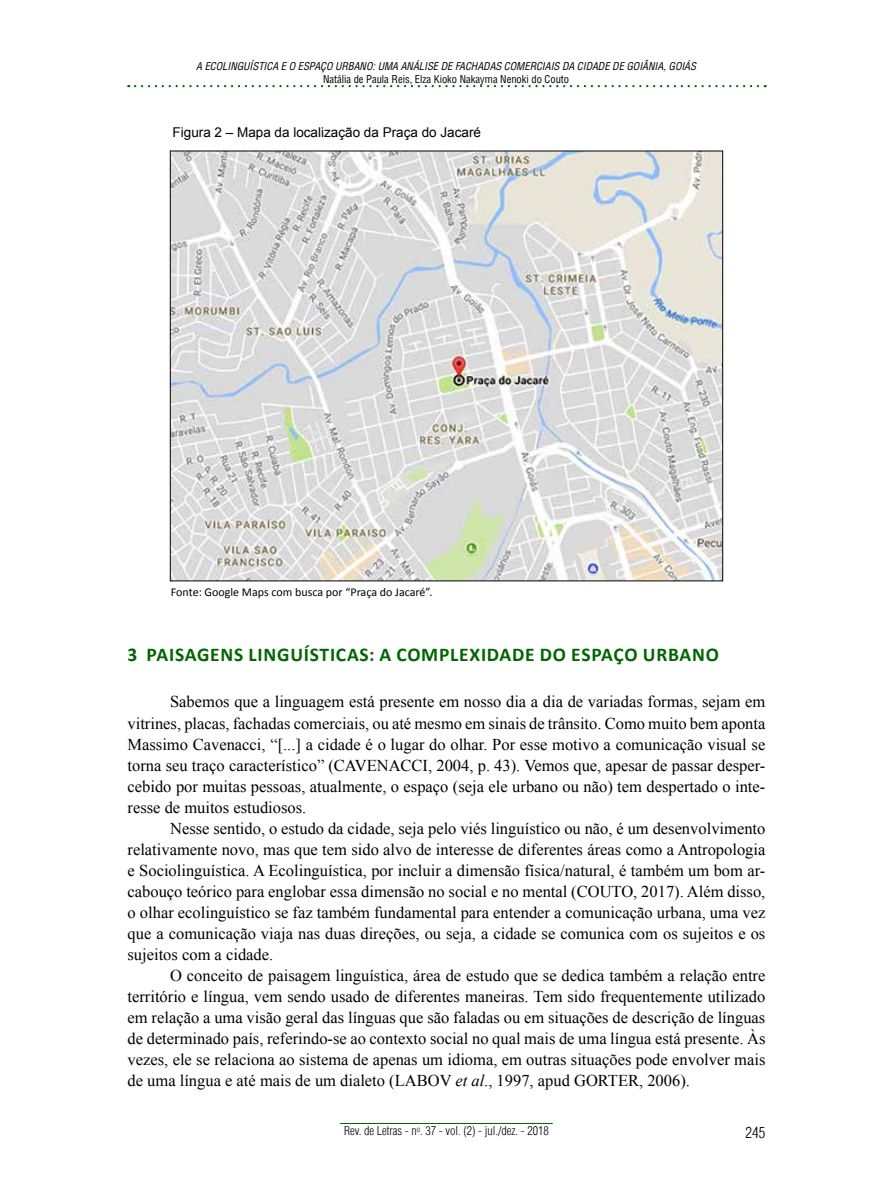
<style>
.page{position:relative;width:893px;height:1191px;background:#fff}
.page>*{position:absolute;margin:0;border:0;box-sizing:border-box;transform-origin:0 0}
.t1{font:700 19.5px "Calibri";letter-spacing:.04em;color:#060}
.t2{font:16.5px/21px "Times New Roman";color:#000;text-align:justify}
.t3{font:15px "Switzerland Cond Light";color:#000}
.t4{font:13.5px "Arial";color:#000}
.t5{font:12px "Calibri";color:#000}
.t6{font:12px "Switzerland Cond Light";color:#000}
.t7{font:italic 10.5px "Switzerland Condensed";color:#000}
.t8{font:10.5px "Switzerland Condensed";color:#000}
.s1{font-style:italic}
</style>
<div class="page">
<hr style="left:340px;top:1123px;width:213px;height:1px;background:#060">
<svg style="left:135px;top:85px;width:631px;height:2px"></svg>
<img style="left:172px;top:153px;width:549px;height:426px">
<p class="t7" style="left:196px;top:59px;width:504px">A ECOLINGUÍSTICA E O ESPAÇO URBANO:UMA ANÁLISE DE FACHADAS COMERCIAIS DA CIDADE DE GOIÂNIA,GOIÁS</p>
<p class="t8" style="left:323px;top:72px;width:247px">Natália de Paula Reis, Elza Kioko Nakayma Nenoki do Couto</p>
<p class="t4" style="left:173px;top:124px;width:310px">Figura 2 – Mapa da localização da Praça do Jacaré</p>
<p class="t5" style="left:171px;top:584px;width:263px">Fonte: Google Maps com busca por “Praça do Jacaré”.</p>
<p class="t1" style="left:128px;top:642px;width:593px">3 PAISAGENS LINGUÍSTICAS: A COMPLEXIDADE DO ESPAÇO URBANO</p>
<p class="t2" style="left:128px;top:691px;width:639px;text-indent:43px">Sabemos que a linguagem está presente em nosso dia a dia de variadas formas, sejam em vitrines, placas, fachadas comerciais, ou até mesmo em sinais de trânsito. Como muito bem aponta Massimo Cavenacci, “[...] a cidade é o lugar do olhar. Por esse motivo a comunicação visual se torna seu traço característico” (CAVENACCI, 2004, p. 43). Vemos que, apesar de passar desper&shy;cebido por muitas pessoas, atualmente, o espaço (seja ele urbano ou não) tem despertado o inte&shy;resse de muitos estudiosos.</p>
<p class="t2" style="left:128px;top:817px;width:639px;text-indent:43px">Nesse sentido, o estudo da cidade, seja pelo viés linguístico ou não, é um desenvolvimento relativamente novo, mas que tem sido alvo de interesse de diferentes áreas como a Antropologia e Sociolinguística. A Ecolinguística, por incluir a dimensão física/natural, é também um bom ar&shy;cabouço teórico para englobar essa dimensão no social e no mental (COUTO, 2017). Além disso, o olhar ecolinguístico se faz também fundamental para entender a comunicação urbana, uma vez que a comunicação viaja nas duas direções, ou seja, a cidade se comunica com os sujeitos e os sujeitos com a cidade.</p>
<p class="t2" style="left:128px;top:964px;width:639px;text-indent:43px">O conceito de paisagem linguística, área de estudo que se dedica também a relação entre território e língua, vem sendo usado de diferentes maneiras. Tem sido frequentemente utilizado em relação a uma visão geral das línguas que são faladas ou em situações de descrição de línguas de determinado país, referindo-se ao contexto social no qual mais de uma língua está presente. Às vezes, ele se relaciona ao sistema de apenas um idioma, em outras situações pode envolver mais de uma língua e até mais de um dialeto (LABOV <span class="s1">et al</span>., 1997, apud GORTER, 2006).</p>
<p class="t6" style="left:344px;top:1123px;width:206px">Rev. de Letras - n<sup>o</sup>. 37 - vol. (2) - jul./dez. - 2018</p>
<p class="t3" style="left:745px;top:1123px;width:21px">245</p>
</div>
